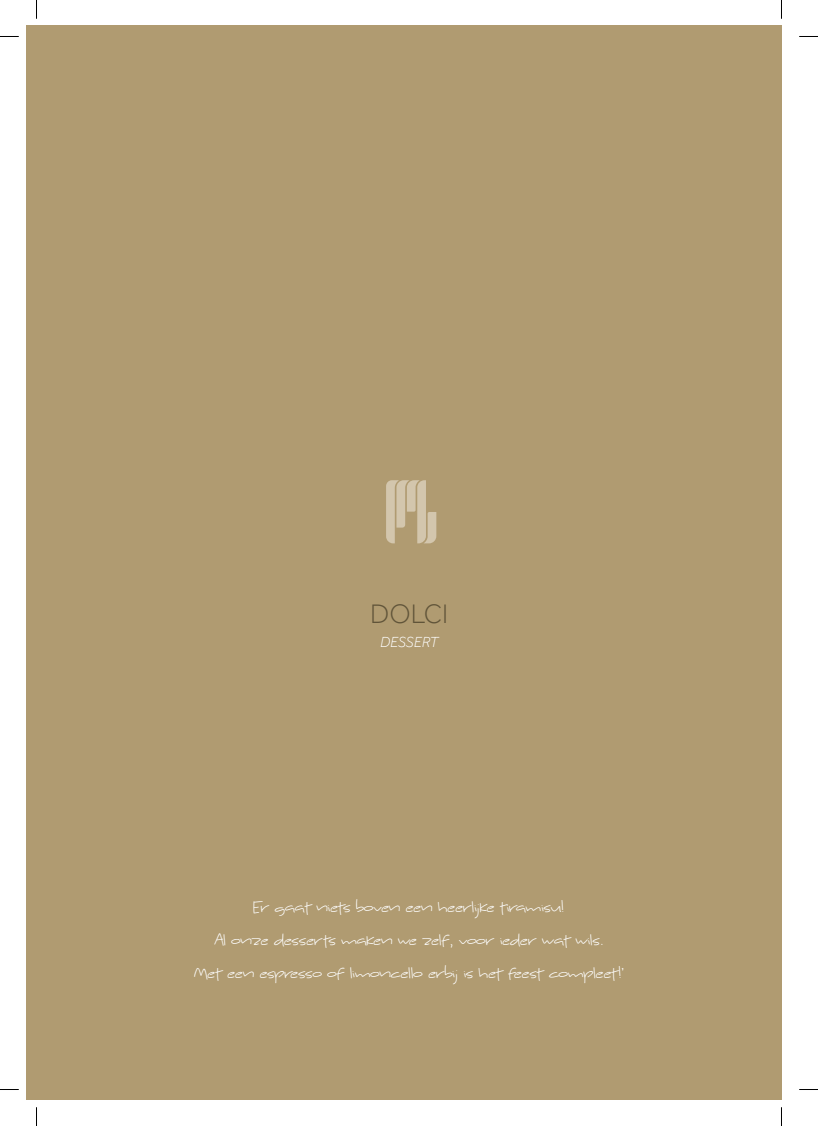
<style>
.page{position:relative;width:818px;height:1126px;background:#fff}
.page>*{position:absolute;margin:0;border:0;box-sizing:border-box;transform-origin:0 0}
.t1{font:300 27.5px "Effra";color:#605439}
.t2{font:15px/33px "Kyne Morgan";color:#fff;text-align:center}
.t3{font:italic 300 15px "Effra";letter-spacing:-.005em;color:#fff}
</style>
<div class="page">
<div style="left:26px;top:26px;width:755px;height:1073px;background:#b09b71"></div>
<svg style="left:386px;top:480px;width:50px;height:63px"></svg>
<svg style="left:0;top:36px;width:19px;height:1px"></svg>
<svg style="left:799px;top:36px;width:18px;height:1px"></svg>
<svg style="left:0;top:1089px;width:19px;height:1px"></svg>
<svg style="left:799px;top:1089px;width:18px;height:1px"></svg>
<svg style="left:36px;top:0;width:1px;height:19px"></svg>
<svg style="left:36px;top:1107px;width:1px;height:18px"></svg>
<h1 class="t1" style="left:370px;top:597px;width:80px">DOLCI</h1>
<p class="t3" style="left:380px;top:632px;width:60px">DESSERT</p>
<p class="t2" style="left:253px;top:890px;width:313px">Er gaat niets boven een heerlijke tiramisu!</p>
<p class="t2" style="left:194px;top:923px;width:431px">Al onze desserts maken we zelf, voor ieder wat wils.<br>Met een espresso of limoncello erbij is het feest compleet!’</p>
</div>
